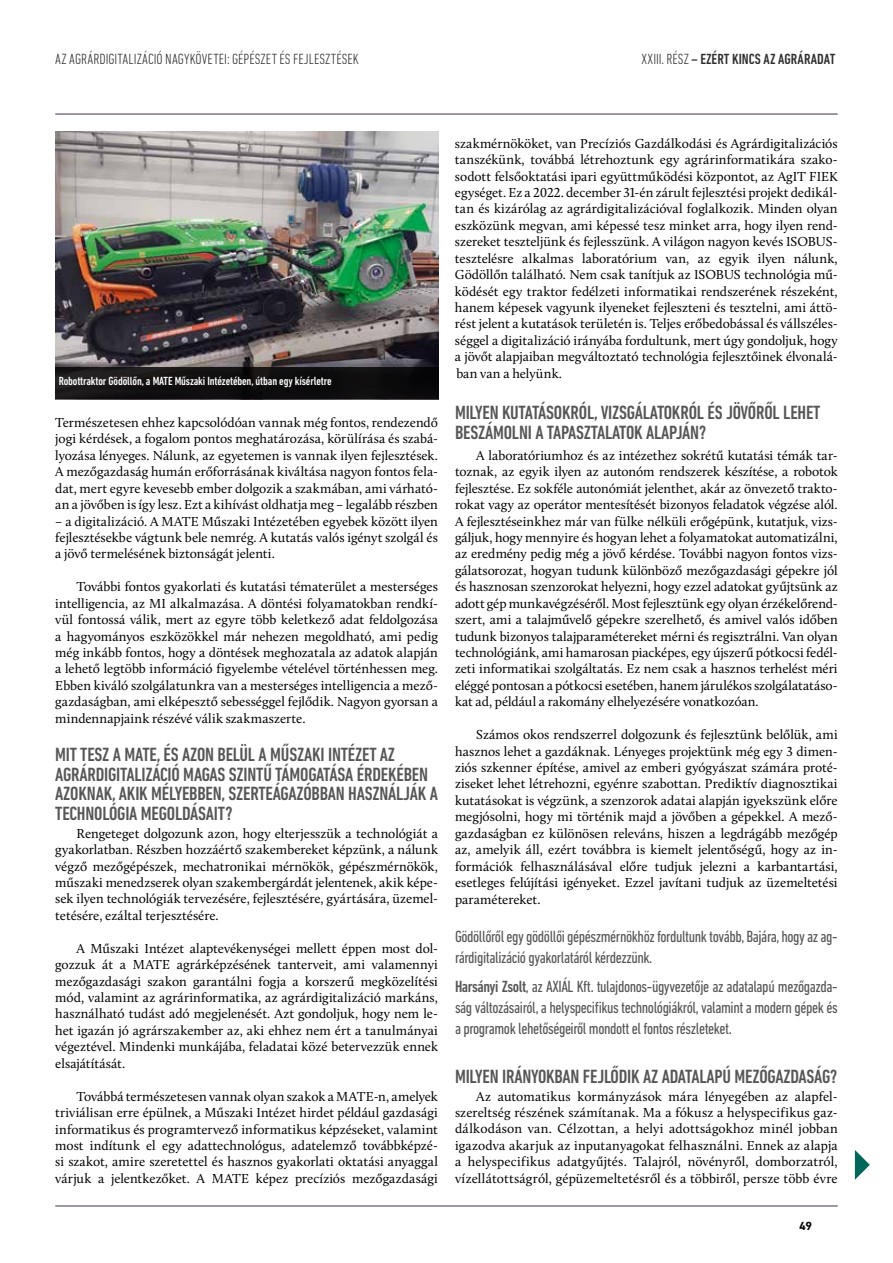
<style>
.page{position:relative;width:893px;height:1263px;background:#fff}
.page>*{position:absolute;margin:0;border:0;box-sizing:border-box;transform-origin:0 0}
.t1{font:500 condensed 19.5px/19.5px "DIN Next LT Pro";letter-spacing:-.01em;color:#565655}
.t2{font:condensed 16.5px/21px "DIN Next LT Pro";letter-spacing:-.025em;color:#565655}
.t3{font:300 condensed 15px "DIN Next LT Pro";letter-spacing:.005em;color:#000}
.t4{font:500 condensed 15px "DIN Next LT Pro";letter-spacing:.005em;color:#000}
.t5{font:13.5px/16.5px "Calluna";color:#000;text-align:justify}
.t6{font:500 condensed 12px "DIN Next LT Pro";letter-spacing:-.01em;color:#fff}
.t7{font:700 12px "DIN Next LT Pro";color:#000}
.s1{font-weight:300}
.s2{font-weight:500}
</style>
<div class="page">
<hr style="left:55px;top:113px;width:783px;height:2px;background:#817589">
<svg style="left:855px;top:1150px;width:15px;height:30px"></svg>
<hr style="left:55px;top:1205px;width:783px;height:2px;background:#817589">
<img style="left:56px;top:131px;width:382px;height:236px">
<div style="left:55px;top:367px;width:383px;height:32px;background:linear-gradient(to right,#1b1919,#070709)"></div>
<p class="t3" style="left:55px;top:50px;width:305px">AZ AGRÁRDIGITALIZÁCIÓ NAGYKÖVETEI: GÉPÉSZET ÉS FEJLESZTÉSEK</p>
<p class="t4" style="left:641px;top:50px;width:195px"><span class="s1">XXIII. RÉSZ</span> – EZÉRT KINCS AZ AGRÁRADAT</p>
<p class="t6" style="left:59px;top:374px;width:274px">Robottraktor Gödöllőn, a MATE Műszaki Intézetében, útban egy kísérletre</p>
<p class="t5" style="left:55px;top:414px;width:384px">Természetesen ehhez kapcsolódóan vannak még fontos, rendezendő jogi kérdések, a fogalom pontos meghatározása, körülírása és szabá&shy;lyozása lényeges. Nálunk, az egyetemen is vannak ilyen fejlesztések.<br>A mezőgazdaság humán erőforrásának kiváltása nagyon fontos fela&shy;dat, mert egyre kevesebb ember dolgozik a szakmában, ami várható&shy;an a jövőben is így lesz. Ezt a kihívást oldhatja meg – legalább részben</p>
<p class="t5" style="left:55px;top:513px;width:384px">– a digitalizáció. A MATE Műszaki Intézetében egyebek között ilyen fejlesztésekbe vágtunk bele nemrég. A kutatás valós igényt szolgál és a jövő termelésének biztonságát jelenti.</p>
<p class="t5" style="left:55px;top:578px;width:384px;text-indent:21px">További fontos gyakorlati és kutatási tématerület a mesterséges intelligencia, az MI alkalmazása. A döntési folyamatokban rendkí&shy;vül fontossá válik, mert az egyre több keletkező adat feldolgozása a hagyományos eszközökkel már nehezen megoldható, ami pedig még inkább fontos, hogy a döntések meghozatala az adatok alapján a lehető legtöbb információ figyelembe vételével történhessen meg.<br>Ebben kiváló szolgálatunkra van a mesterséges intelligencia a mező&shy;gazdaságban, ami elképesztő sebességgel fejlődik. Nagyon gyorsan a mindennapjaink részévé válik szakmaszerte.</p>
<h1 class="t1" style="left:55px;top:745px;width:384px">MIT TESZ A MATE, ÉS AZON BELÜL A MŰSZAKI INTÉZET AZ AGRÁRDIGITALIZÁCIÓ MAGAS SZINTŰ TÁMOGATÁSA ÉRDEKÉBEN AZOKNAK, AKIK MÉLYEBBEN, SZERTEÁGAZÓBBAN HASZNÁLJÁK A TECHNOLÓGIA MEGOLDÁSAIT?</h1>
<p class="t5" style="left:55px;top:825px;width:384px;text-indent:21px">Rengeteget dolgozunk azon, hogy elterjesszük a technológiát a gyakorlatban. Részben hozzáértő szakembereket képzünk, a nálunk végző mezőgépészek, mechatronikai mérnökök, gépészmérnökök, műszaki menedzserek olyan szakembergárdát jelentenek, akik képe&shy;sek ilyen technológiák tervezésére, fejlesztésére, gyártására, üzemel&shy;tetésére, ezáltal terjesztésére.</p>
<p class="t5" style="left:55px;top:940px;width:384px;text-indent:21px">A Műszaki Intézet alaptevékenységei mellett éppen most dol&shy;gozzuk át a MATE agrárképzésének tanterveit, ami valamennyi mezőgazdasági szakon garantálni fogja a korszerű megközelítési mód, valamint az agrárinformatika, az agrárdigitalizáció markáns, használható tudást adó megjelenését. Azt gondoljuk, hogy nem le&shy;het igazán jó agrárszakember az, aki ehhez nem ért a tanulmányai végeztével. Mindenki munkájába, feladatai közé betervezzük ennek elsajátítását.</p>
<p class="t5" style="left:55px;top:1088px;width:384px;text-indent:21px">Továbbá természetesen vannak olyan szakok a MATE-n, amelyek triviálisan erre épülnek, a Műszaki Intézet hirdet például gazdasági informatikus és programtervező informatikus képzéseket, valamint most indítunk el egy adattechnológus, adatelemző továbbképzé&shy;si szakot, amire szeretettel és hasznos gyakorlati oktatási anyaggal várjuk a jelentkezőket. A MATE képez precíziós mezőgazdasági</p>
<p class="t5" style="left:455px;top:135px;width:384px">szakmérnököket, van Precíziós Gazdálkodási és Agrárdigitalizációs tanszékünk, továbbá létrehoztunk egy agrárinformatikára szako&shy;sodott felsőoktatási ipari együttműködési központot, az AgIT FIEK egységet. Ez a 2022. december 31-én zárult fejlesztési projekt dedikál&shy;tan és kizárólag az agrárdigitalizációval foglalkozik. Minden olyan eszközünk megvan, ami képessé tesz minket arra, hogy ilyen rend&shy;szereket teszteljünk és fejlesszünk. A világon nagyon kevés ISOBUS&shy;tesztelésre alkalmas laboratórium van, az egyik ilyen nálunk, Gödöllőn található. Nem csak tanítjuk az ISOBUS technológia mű&shy;ködését egy traktor fedélzeti informatikai rendszerének részeként, hanem képesek vagyunk ilyeneket fejleszteni és tesztelni, ami áttö&shy;rést jelent a kutatások területén is. Teljes erőbedobással és vállszéles&shy;séggel a digitalizáció irányába fordultunk, mert úgy gondoljuk, hogy a jövőt alapjaiban megváltoztató technológia fejlesztőinek élvonalá&shy;ban van a helyünk.</p>
<h1 class="t1" style="left:455px;top:402px;width:367px;line-height:20.2px">MILYEN KUTATÁSOKRÓL, VIZSGÁLATOKRÓL ÉS JÖVŐRŐL LEHET<br>BESZÁMOLNI A TAPASZTALATOK ALAPJÁN?</h1>
<p class="t5" style="left:455px;top:447px;width:384px;text-indent:21px">A laboratóriumhoz és az intézethez sokrétű kutatási témák tar&shy;toznak, az egyik ilyen az autonóm rendszerek készítése, a robotok fejlesztése. Ez sokféle autonómiát jelenthet, akár az önvezető trakto&shy;rokat vagy az operátor mentesítését bizonyos feladatok végzése alól.<br>A fejlesztéseinkhez már van fülke nélküli erőgépünk, kutatjuk, vizs&shy;gáljuk, hogy mennyire és hogyan lehet a folyamatokat automatizálni, az eredmény pedig még a jövő kérdése. További nagyon fontos vizs&shy;gálatsorozat, hogyan tudunk különböző mezőgazdasági gépekre jól és hasznosan szenzorokat helyezni, hogy ezzel adatokat gyűjtsünk az adott gép munkavégzéséről. Most fejlesztünk egy olyan érzékelőrend&shy;szert, ami a talajművelő gépekre szerelhető, és amivel valós időben tudunk bizonyos talajparamétereket mérni és regisztrálni. Van olyan technológiánk, ami hamarosan piacképes, egy újszerű pótkocsi fedél&shy;zeti informatikai szolgáltatás. Ez nem csak a hasznos terhelést méri eléggé pontosan a pótkocsi esetében, hanem járulékos szolgálatatáso&shy;kat ad, például a rakomány elhelyezésére vonatkozóan.</p>
<p class="t5" style="left:455px;top:726px;width:384px;text-indent:21px">Számos okos rendszerrel dolgozunk és fejlesztünk belőlük, ami hasznos lehet a gazdáknak. Lényeges projektünk még egy 3 dimen&shy;ziós szkenner építése, amivel az emberi gyógyászat számára proté&shy;ziseket lehet létrehozni, egyénre szabottan. Prediktív diagnosztikai kutatásokat is végzünk, a szenzorok adatai alapján igyekszünk előre megjósolni, hogy mi történik majd a jövőben a gépekkel. A mező&shy;gazdaságban ez különösen releváns, hiszen a legdrágább mezőgép az, amelyik áll, ezért továbbra is kiemelt jelentőségű, hogy az in&shy;formációk felhasználásával előre tudjuk jelezni a karbantartási, esetleges felújítási igényeket. Ezzel javítani tudjuk az üzemeltetési paramétereket.</p>
<p class="t2" style="left:455px;top:925px;width:384px">Gödöllőről egy gödöllői gépészmérnökhöz fordultunk tovább, Bajára, hogy az ag&shy;rárdigitalizáció gyakorlatáról kérdezzünk.</p>
<p class="t2" style="left:455px;top:976px;width:384px;text-align:justify"><span class="s2">Harsányi Zsolt</span>, az AXIÁL Kft. tulajdonos-ügyvezetője az adatalapú mezőgazda&shy;ság változásairól, a helyspecifikus technológiákról, valamint a modern gépek és a programok lehetőségeiről mondott el fontos részleteket.</p>
<h1 class="t1" style="left:455px;top:1066px;width:384px">MILYEN IRÁNYOKBAN FEJLŐDIK AZ ADATALAPÚ MEZŐGAZDASÁG?</h1>
<p class="t5" style="left:455px;top:1088px;width:384px;text-indent:21px">Az automatikus kormányzások mára lényegében az alapfel&shy;szereltség részének számítanak. Ma a fókusz a helyspecifikus gaz&shy;dálkodáson van. Célzottan, a helyi adottságokhoz minél jobban igazodva akarjuk az inputanyagokat felhasználni. Ennek az alapja a helyspecifikus adatgyűjtés. Talajról, növényről, domborzatról, vízellátottságról, gépüzemeltetésről és a többiről, persze több évre</p>
<p class="t7" style="left:799px;top:1218px;width:15px">49</p>
</div>
